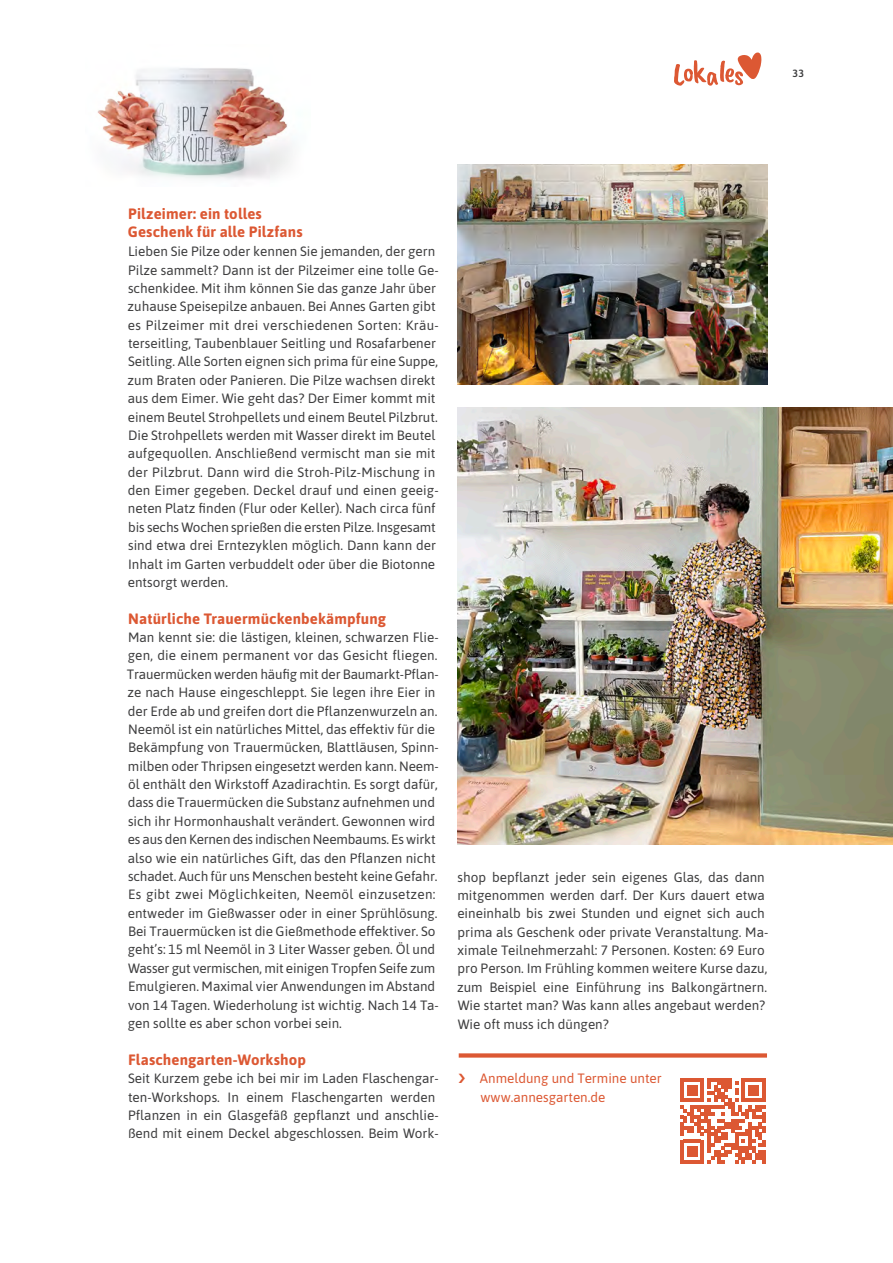
<style>
.page{position:relative;width:893px;height:1263px;background:#fff}
.page>*{position:absolute;margin:0;border:0;box-sizing:border-box;transform-origin:0 0}
.t1{font:700 15px/18px "Asap";letter-spacing:.01em;color:#dc5833}
.t2{font:13.5px/18.3px "Asap";color:#3e3e3f}
.t3{font:13.5px/18.3px "Asap";color:#dc5833}
.t4{font:600 10.5px "Asap";color:#3e3e3f}
</style>
<div class="page">
<img style="left:457px;top:408px;width:436px;height:436px">
<img style="left:457px;top:164px;width:310px;height:221px">
<img style="left:97px;top:68px;width:194px;height:112px">
<svg style="left:674px;top:52px;width:87px;height:34px"></svg>
<svg style="left:459px;top:1053px;width:308px;height:4px"></svg>
<svg style="left:680px;top:1078px;width:86px;height:85px"></svg>
<p class="t4" style="left:792px;top:66px;width:13px">33</p>
<p class="t1" style="left:128px;top:204px;width:176px">Pilzeimer: ein tolles<br>Geschenk für alle Pilzfans</p>
<p class="t2" style="left:128px;top:242px;width:313px">Lieben Sie Pilze oder kennen Sie jemanden, der gern Pilze sammelt? Dann ist der Pilzeimer eine tolle Ge&shy;schenkidee. Mit ihm können Sie das ganze Jahr über zuhause Speisepilze anbauen. Bei Annes Garten gibt es Pilzeimer mit drei verschiedenen Sorten: Kräu&shy;terseitling, Taubenblauer Seitling und Rosafarbener Seitling. Alle Sorten eignen sich prima für eine Suppe, zum Braten oder Panieren. Die Pilze wachsen direkt aus dem Eimer. Wie geht das? Der Eimer kommt mit einem Beutel Strohpellets und einem Beutel Pilzbrut.<br>Die Strohpellets werden mit Wasser direkt im Beutel aufgequollen. Anschließend vermischt man sie mit der Pilzbrut. Dann wird die Stroh-Pilz-Mischung in den Eimer gegeben. Deckel drauf und einen geeig&shy;neten Platz finden (Flur oder Keller). Nach circa fünf bis sechs Wochen sprießen die ersten Pilze. Insgesamt sind etwa drei Erntezyklen möglich. Dann kann der Inhalt im Garten verbuddelt oder über die Biotonne entsorgt werden.</p>
<p class="t1" style="left:128px;top:609px;width:259px">Natürliche Trauermückenbekämpfung</p>
<p class="t2" style="left:127px;top:627px;width:313px">Man kennt sie: die lästigen, kleinen, schwarzen Flie&shy;gen, die einem permanent vor das Gesicht fliegen.<br>Trauermücken werden häufig mit der Baumarkt-Pflan&shy;ze nach Hause eingeschleppt. Sie legen ihre Eier in der Erde ab und greifen dort die Pflanzenwurzeln an.<br>Neemöl ist ein natürliches Mittel, das effektiv für die Bekämpfung von Trauermücken, Blattläusen, Spinn&shy;milben oder Thripsen eingesetzt werden kann. Neem&shy;öl enthält den Wirkstoff Azadirachtin. Es sorgt dafür, dass die Trauermücken die Substanz aufnehmen und sich ihr Hormonhaushalt verändert. Gewonnen wird es aus den Kernen des indischen Neembaums. Es wirkt also wie ein natürliches Gift, das den Pflanzen nicht schadet. Auch für uns Menschen besteht keine Gefahr.<br>Es gibt zwei Möglichkeiten, Neemöl einzusetzen: entweder im Gießwasser oder in einer Sprühlösung.<br>Bei Trauermücken ist die Gießmethode effektiver. So geht’s: 15 ml Neemöl in 3 Liter Wasser geben. Öl und Wasser gut vermischen, mit einigen Tropfen Seife zum Emulgieren. Maximal vier Anwendungen im Abstand von 14 Tagen. Wiederholung ist wichtig. Nach 14 Ta&shy;gen sollte es aber schon vorbei sein.</p>
<p class="t1" style="left:128px;top:1050px;width:179px">Flaschengarten-Workshop</p>
<p class="t2" style="left:128px;top:1068px;width:312px">Seit Kurzem gebe ich bei mir im Laden Flaschengar&shy;ten-Workshops. In einem Flaschengarten werden Pflanzen in ein Glasgefäß gepflanzt und anschlie&shy;ßend mit einem Deckel abgeschlossen. Beim Work-</p>
<p class="t3" style="left:480px;top:1068px;width:183px">Anmeldung und Termine unter www.annesgarten.de</p>
<p class="t2" style="left:457px;top:867px;width:313px">shop bepflanzt jeder sein eigenes Glas, das dann mitgenommen werden darf. Der Kurs dauert etwa eineinhalb bis zwei Stunden und eignet sich auch prima als Geschenk oder private Veranstaltung. Ma&shy;ximale Teilnehmerzahl: 7 Personen. Kosten: 69 Euro pro Person. Im Frühling kommen weitere Kurse dazu, zum Beispiel eine Einführung ins Balkongärtnern.<br>Wie startet man? Was kann alles angebaut werden?<br>Wie oft muss ich düngen?</p>
</div>
